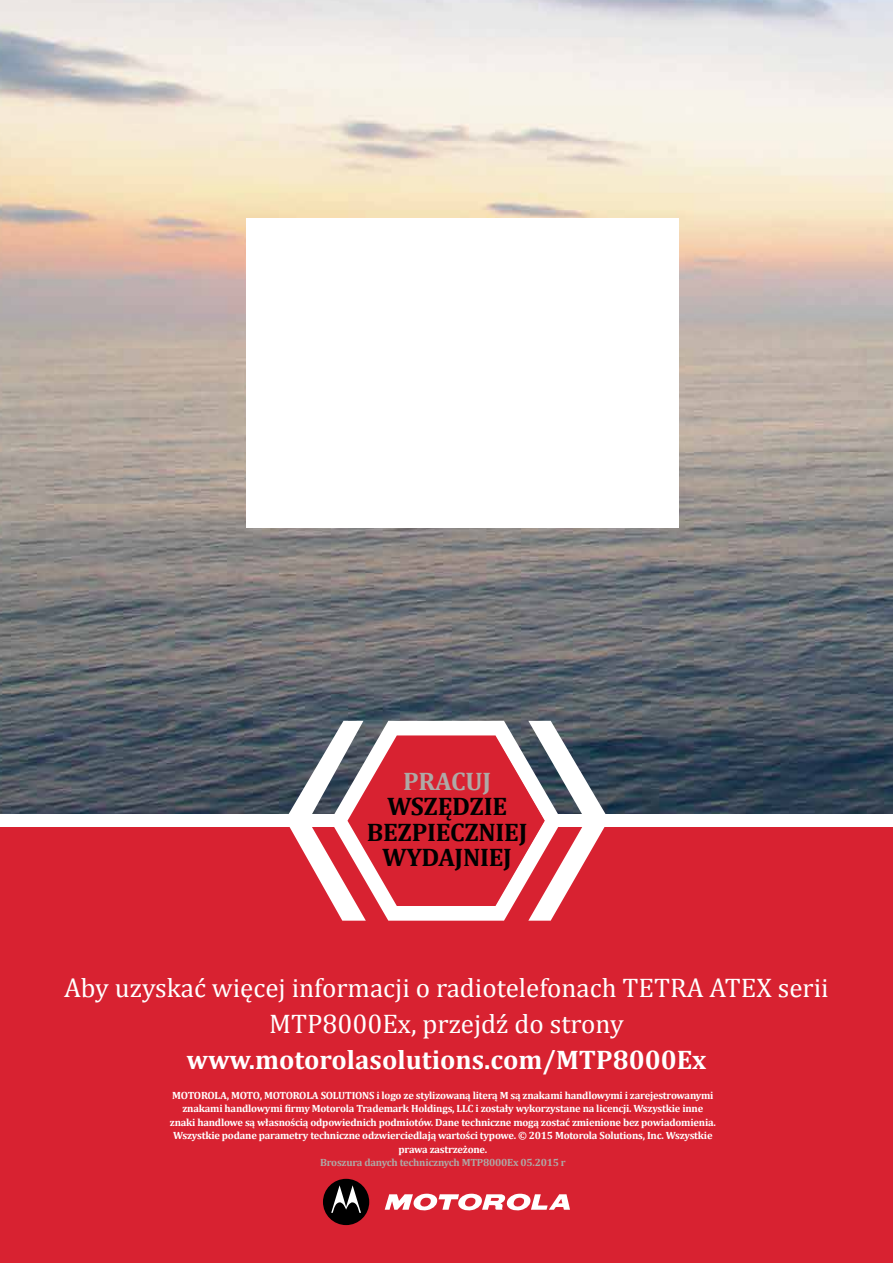
<style>
.page{position:relative;width:893px;height:1263px;background:#fff}
.page>*{position:absolute;margin:0;border:0;box-sizing:border-box;transform-origin:0 0}
.t1{font:27px/36px "Cambria";color:#fff;text-align:center}
.t2{font:700 27px "Cambria";color:#fff}
.t3{font:700 25.5px/25.5px "Cambria";letter-spacing:-.01em;color:#000;text-align:center}
.t4{font:700 25.5px "Cambria";letter-spacing:-.01em;color:#afa9a6}
.t5{font:700 10.5px/13.5px "Cambria";letter-spacing:-.02em;color:#fff;text-align:center}
.t6{font:700 10.5px "Cambria";letter-spacing:-.02em;color:#afa9a6}
</style>
<div class="page">
<img style="left:0;top:0;width:893px;height:814px">
<div style="left:0;top:816px;width:893px;height:447px;background:#d82231"></div>
<svg style="left:385px;top:1194px;width:185px;height:17px"></svg>
<svg style="left:323px;top:1179px;width:46px;height:46px"></svg>
<div style="left:0;top:814px;width:893px;height:13px;background:#fff"></div>
<svg style="left:285px;top:721px;width:324px;height:180px"></svg>
<svg style="left:330px;top:721px;width:232px;height:200px;fill:#d82231"></svg>
<div style="left:247px;top:218px;width:432px;height:309px;background:#fff"></div>
<h2 class="t4" style="left:403px;top:765px;width:89px">PRACUJ</h2>
<h2 class="t3" style="left:367px;top:793px;width:162px">WSZĘDZIE<br>BEZPIECZNIEJ<br>WYDAJNIEJ</h2>
<h1 class="t1" style="left:64px;top:970px;width:766px">Aby uzyskać więcej informacji o radiotelefonach TETRA ATEX serii<br>MTP8000Ex, przejdź do strony</h1>
<h1 class="t2" style="left:186px;top:1043px;width:521px">www.motorolasolutions.com/MTP8000Ex</h1>
<p class="t5" style="left:170px;top:1088px;width:548px">MOTOROLA, MOTO, MOTOROLA SOLUTIONS i logo ze stylizowaną literą M są znakami handlowymi i zarejestrowanymi znakami handlowymi firmy Motorola Trademark Holdings, LLC i zostały wykorzystane na licencji. Wszystkie inne znaki handlowe są własnością odpowiednich podmiotów. Dane techniczne mogą zostać zmienione bez powiadomienia.<br>Wszystkie podane parametry techniczne odzwierciedlają wartości typowe. © 2015 Motorola Solutions, Inc. Wszystkie prawa zastrzeżone.</p>
<p class="t6" style="left:320px;top:1156px;width:247px">Broszura danych technicznych MTP8000Ex 05.2015 r</p>
</div>
